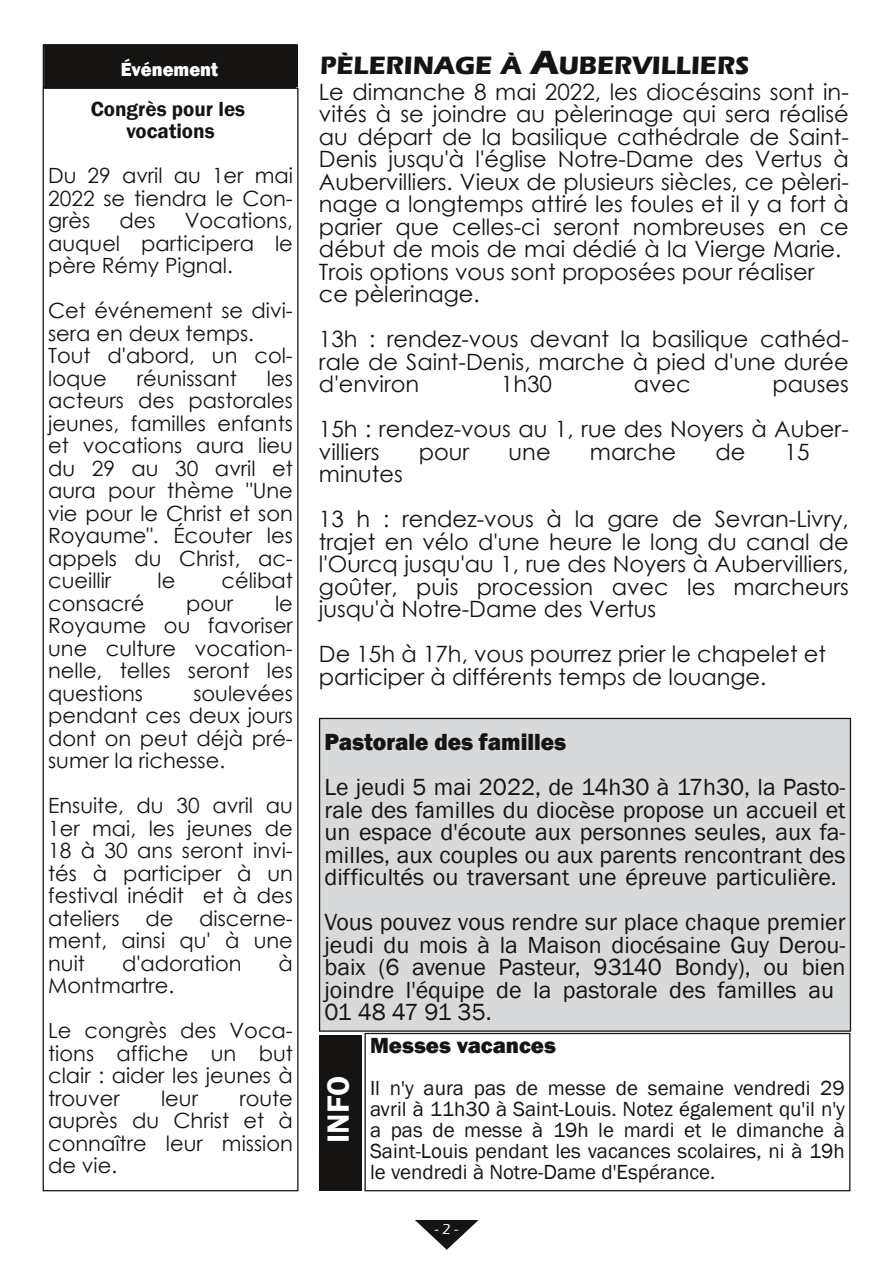
<style>
.page{position:relative;width:893px;height:1263px;background:#fff}
.page>*{position:absolute;margin:0;border:0;box-sizing:border-box;transform-origin:0 0}
.t1{font:600 31.5px "Franklin Gothic";color:#fff}
.t2{font:700 25.8px "Eras ITC";color:#161413}
.t3{font:24px/22.5px "Franklin Gothic";color:#161413;text-align:justify}
.t4{font:800 24px "Franklin Gothic";color:#161413;scale:.95 1}
.t5{font:22.5px/22.5px "Century Gothic";color:#161413}
.t6{font:800 22.5px "Franklin Gothic";color:#161413}
.t7{font:21px/22.5px "Century Gothic";color:#161413;text-align:justify}
.t8{font:21px/21px "Franklin Gothic";color:#161413;text-align:justify}
.t9{font:600 21px/22.5px "Franklin Gothic";color:#161413;text-align:center}
.t10{font:800 19.5px "Franklin Gothic";color:#fff;scale:.95 1}
.t11{font:500 15px "Eras ITC";color:#fff}
.s1{font-size:34.5px}
</style>
<div class="page">
<div style="left:45px;top:45px;width:252px;height:41px;background:#161413"></div>
<div style="left:44px;top:44px;width:254px;height:43px;border:2px solid #161413"></div>
<div style="left:43px;top:44px;width:253px;height:44px;border:2px solid #161413"></div>
<svg style="left:415px;top:1220px;width:64px;height:30px"></svg>
<div style="left:319px;top:1035px;width:42px;height:156px;background:#161413"></div>
<div style="left:364px;top:1033px;width:486px;height:158px;border:1px solid #161413"></div>
<div style="left:320px;top:718px;width:530px;height:313px;background:#d8d9da"></div>
<div style="left:319px;top:718px;width:532px;height:314px;border:1px solid #161413"></div>
<p class="t10" style="left:121px;top:58px;width:104px">Événement</p>
<p class="t9" style="left:91px;top:97px;width:156px">Congrès pour les vocations</p>
<p class="t7" style="left:48px;top:164px;width:246px">Du 29 avril au 1er mai 2022 se tiendra le Con&shy;grès</p>
<p class="t7" style="left:48px;top:209px;width:246px;text-indent:137px">Vocations, auquel participera le père Rémy Pignal.</p>
<p class="t7" style="left:48px;top:299px;width:246px;text-align:left">Cet événement se divi&shy;sera en deux temps.<br>Tout d'abord, un col&shy;loque</p>
<p class="t7" style="left:119px;top:209px;width:38px">des</p>
<p class="t7" style="left:137px;top:366px;width:102px">réunissant</p>
<p class="t7" style="left:48px;top:366px;width:246px;text-indent:219px">les acteurs des pastorales jeunes, familles enfants et vocations aura lieu du 29 au 30 avril et aura pour thème "Une vie pour le Christ et son Royaume". Écouter les appels du Christ, ac&shy;cueillir</p>
<p class="t7" style="left:157px;top:569px;width:19px">le</p>
<p class="t7" style="left:222px;top:569px;width:73px">célibat</p>
<p class="t7" style="left:48px;top:591px;width:98px">consacré</p>
<p class="t7" style="left:186px;top:591px;width:49px">pour</p>
<p class="t7" style="left:48px;top:591px;width:246px;text-indent:227px">le Royaume ou favoriser une culture vocation&shy;nelle, telles seront les questions</p>
<p class="t7" style="left:48px;top:681px;width:246px;text-indent:145px">soulevées pendant ces deux jours dont on peut déjà pré&shy;sumer la richesse.</p>
<p class="t7" style="left:48px;top:794px;width:246px">Ensuite, du 30 avril au 1er mai, les jeunes de 18 à 30 ans seront invi&shy;tés à participer à un festival inédit et à des ateliers de discerne&shy;ment, ainsi qu' à une nuit</p>
<p class="t7" style="left:122px;top:951px;width:121px">d'adoration</p>
<p class="t7" style="left:279px;top:951px;width:16px">à</p>
<p class="t7" style="left:48px;top:962px;width:246px;line-height:45px">Montmartre.<br>Le congrès des Voca-</p>
<p class="t7" style="left:48px;top:1041px;width:246px">tions affiche un but clair : aider les jeunes à trouver</p>
<p class="t7" style="left:161px;top:1086px;width:38px">leur</p>
<p class="t7" style="left:48px;top:1086px;width:246px;text-indent:191px">route auprès du Christ et à connaître leur mission de vie.</p>
<p class="t2" style="left:320px;top:51px;width:431px">PÈLERINAGE À <span class="s1">A</span>UBERVILLIERS</p>
<p class="t5" style="left:319px;top:80px;width:531px">Le dimanche 8 mai 2022, les diocésains sont in&shy;vités à se joindre au pèlerinage qui sera réalisé au départ de la basilique cathédrale de Saint-Denis jusqu'à l'église Notre-Dame des Vertus à Aubervilliers. Vieux de plusieurs siècles, ce pèleri&shy;nage a longtemps attiré les foules et il y a fort à parier que celles-ci seront nombreuses en ce début de mois de mai dédié à la Vierge Marie.<br>Trois options vous sont proposées pour réaliser ce pèlerinage.</p>
<p class="t5" style="left:319px;top:327px;width:531px;text-align:justify">13h : rendez-vous devant la basilique cathéd&shy;rale de Saint-Denis, marche à pied d'une durée d'environ</p>
<p class="t5" style="left:501px;top:372px;width:53px">1h30</p>
<p class="t5" style="left:634px;top:372px;width:58px">avec</p>
<p class="t5" style="left:319px;top:361px;width:531px;line-height:45px;text-align:right">pauses<br>15h : rendez-vous au 1, rue des Noyers à Auber-</p>
<p class="t5" style="left:319px;top:440px;width:62px">villiers</p>
<p class="t5" style="left:419px;top:440px;width:52px">pour</p>
<p class="t5" style="left:509px;top:440px;width:44px">une</p>
<p class="t5" style="left:590px;top:440px;width:88px">marche</p>
<p class="t5" style="left:715px;top:440px;width:32px">de</p>
<p class="t5" style="left:785px;top:440px;width:26px">15</p>
<p class="t5" style="left:319px;top:451px;width:531px;line-height:45px">minutes<br>13 h : rendez-vous à la gare de Sevran-Livry,</p>
<p class="t5" style="left:319px;top:530px;width:531px;text-align:justify">trajet en vélo d'une heure le long du canal de l'Ourcq jusqu'au 1, rue des Noyers à Aubervilliers, goûter, puis procession avec les marcheurs jusqu'à Notre-Dame des Vertus</p>
<p class="t5" style="left:319px;top:642px;width:509px">De 15h à 17h, vous pourrez prier le chapelet et participer à différents temps de louange.</p>
<p class="t4" style="left:324px;top:728px;width:256px">Pastorale des familles</p>
<p class="t3" style="left:324px;top:775px;width:523px">Le jeudi 5 mai 2022, de 14h30 à 17h30, la Pasto&shy;rale des familles du diocèse propose un accueil et un espace d'écoute aux personnes seules, aux fa&shy;milles, aux couples ou aux parents rencontrant des difficultés ou traversant une épreuve particulière.</p>
<p class="t3" style="left:324px;top:910px;width:523px;text-align:left">Vous pouvez vous rendre sur place chaque premier jeudi du mois à la Maison diocésaine Guy Derou&shy;baix (6 avenue Pasteur, 93140 Bondy), ou bien joindre l'équipe de la pastorale des familles au 01 48 47 91 35.</p>
<h1 class="t1" style="left:320px;top:1143px;width:68px;rotate:-90deg">INFO</h1>
<p class="t6" style="left:370px;top:1033px;width:187px">Messes vacances</p>
<p class="t8" style="left:370px;top:1077px;width:476px">Il n'y aura pas de messe de semaine vendredi 29 avril à 11h30 à Saint-Louis. Notez également qu'il n'y a pas de messe à 19h le mardi et le dimanche à Saint-Louis pendant les vacances scolaires, ni à 19h le vendredi à Notre-Dame d'Espérance.</p>
<p class="t11" style="left:435px;top:1221px;width:25px">-2-</p>
</div>
